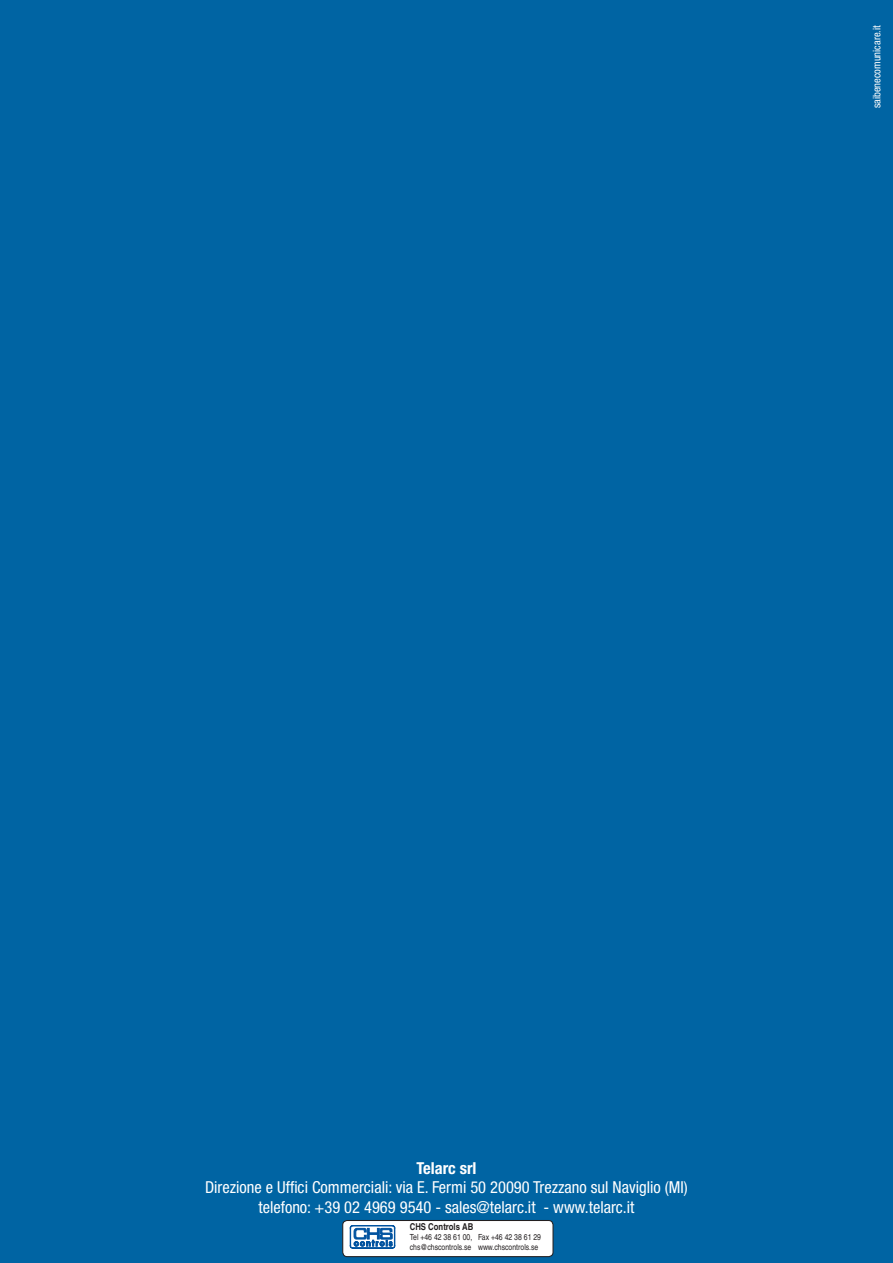
<style>
.page{position:relative;width:893px;height:1263px;background:#0064a3}
.page>*{position:absolute;margin:0;border:0;box-sizing:border-box;transform-origin:0 0}
.t1{font:condensed 16.5px/19.8px "Helvetica Neue LT Pro";color:#fff;text-align:center}
.t2{font:700 condensed 16.5px "Helvetica Neue LT Pro";color:#fff}
.t3{font:condensed 10.5px "Helvetica Neue LT Pro";color:#fff}
.t4{font:700 condensed 9.45px "Helvetica";color:#231f20}
.t5{font:condensed 8.4px/10.1px "Helvetica";color:#231f20}
</style>
<div class="page">
<svg style="left:342px;top:1220px;width:212px;height:36px;background:#dfe6ed"></svg>
<p class="t3" style="left:871px;top:108px;width:84px;rotate:-90deg">saibenecomunicare.it</p>
<p class="t2" style="left:416px;top:1158px;width:62px">Telarc srl</p>
<p class="t1" style="left:205px;top:1177px;width:484px">Direzione e Uffici Commerciali: via E. Fermi 50 20090 Trezzano sul Naviglio (MI) telefono: +39 02 4969 9540 - sales@telarc.it - www.telarc.it</p>
<p class="t4" style="left:410px;top:1221px;width:65px">CHS Controls AB</p>
<p class="t5" style="left:410px;top:1232px;width:133px">Tel +46 42 38 61 00, Fax +46 42 38 61 29 chs@chscontrols.se www.chscontrols.se</p>
</div>
